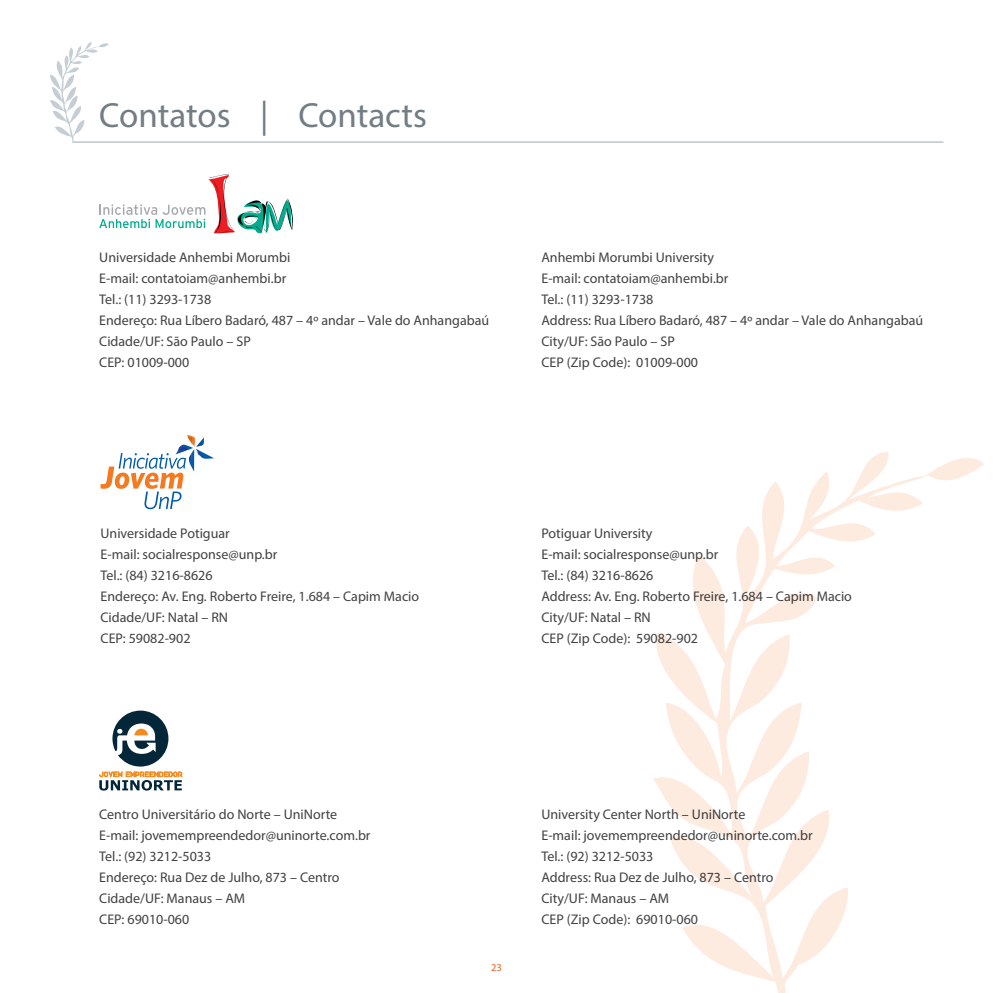
<style>
.page{position:relative;width:993px;height:993px;background:#fff}
.page>*{position:absolute;margin:0;border:0;box-sizing:border-box;transform-origin:0 0}
.t1{font:35px "Myriad Pro";color:#727d84}
.t2{font:14px/21px "Myriad Pro";color:#414042}
.t3{font:10.5px "Myriad Pro";color:#f15d22}
</style>
<div class="page">
<svg style="left:50px;top:42px;width:59px;height:99px"></svg>
<svg style="left:653px;top:452px;width:330px;height:540px"></svg>
<hr style="left:72px;top:141px;width:871px;height:2px;background:#c4ced4">
<svg style="left:100px;top:434px;width:114px;height:75px"></svg>
<svg style="left:99px;top:173px;width:194px;height:61px"></svg>
<svg style="left:99px;top:710px;width:83px;height:80px"></svg>
<h1 class="t1" style="left:99px;top:93px;width:329px">Contatos | Contacts</h1>
<p class="t2" style="left:99px;top:246px;width:391px">Universidade Anhembi Morumbi<br>E-mail: contatoiam@anhembi.br<br>Tel.: (11) 3293-1738<br>Endereço: Rua Líbero Badaró, 487 – 4º andar – Vale do Anhangabaú<br>Cidade/UF: São Paulo – SP<br>CEP: 01009-000</p>
<p class="t2" style="left:541px;top:246px;width:383px">Anhembi Morumbi University<br>E-mail: contatoiam@anhembi.br<br>Tel.: (11) 3293-1738<br>Address: Rua Líbero Badaró, 487 – 4º andar – Vale do Anhangabaú<br>City/UF: São Paulo – SP<br>CEP (Zip Code): 01009-000</p>
<p class="t2" style="left:100px;top:522px;width:320px">Universidade Potiguar<br>E-mail: socialresponse@unp.br<br>Tel.: (84) 3216-8626<br>Endereço: Av. Eng. Roberto Freire, 1.684 – Capim Macio<br>Cidade/UF: Natal – RN<br>CEP: 59082-902</p>
<p class="t2" style="left:541px;top:522px;width:312px">Potiguar University<br>E-mail: socialresponse@unp.br<br>Tel.: (84) 3216-8626<br>Address: Av. Eng. Roberto Freire, 1.684 – Capim Macio<br>City/UF: Natal – RN<br>CEP (Zip Code): 59082-902</p>
<p class="t2" style="left:99px;top:803px;width:273px">Centro Universitário do Norte – UniNorte<br>E-mail: jovemempreendedor@uninorte.com.br<br>Tel.: (92) 3212-5033<br>Endereço: Rua Dez de Julho, 873 – Centro<br>Cidade/UF: Manaus – AM<br>CEP: 69010-060</p>
<p class="t3" style="left:491px;top:961px;width:12px">23</p>
<p class="t2" style="left:541px;top:803px;width:273px">University Center North – UniNorte<br>E-mail: jovemempreendedor@uninorte.com.br<br>Tel.: (92) 3212-5033<br>Address: Rua Dez de Julho, 873 – Centro<br>City/UF: Manaus – AM<br>CEP (Zip Code): 69010-060</p>
</div>
